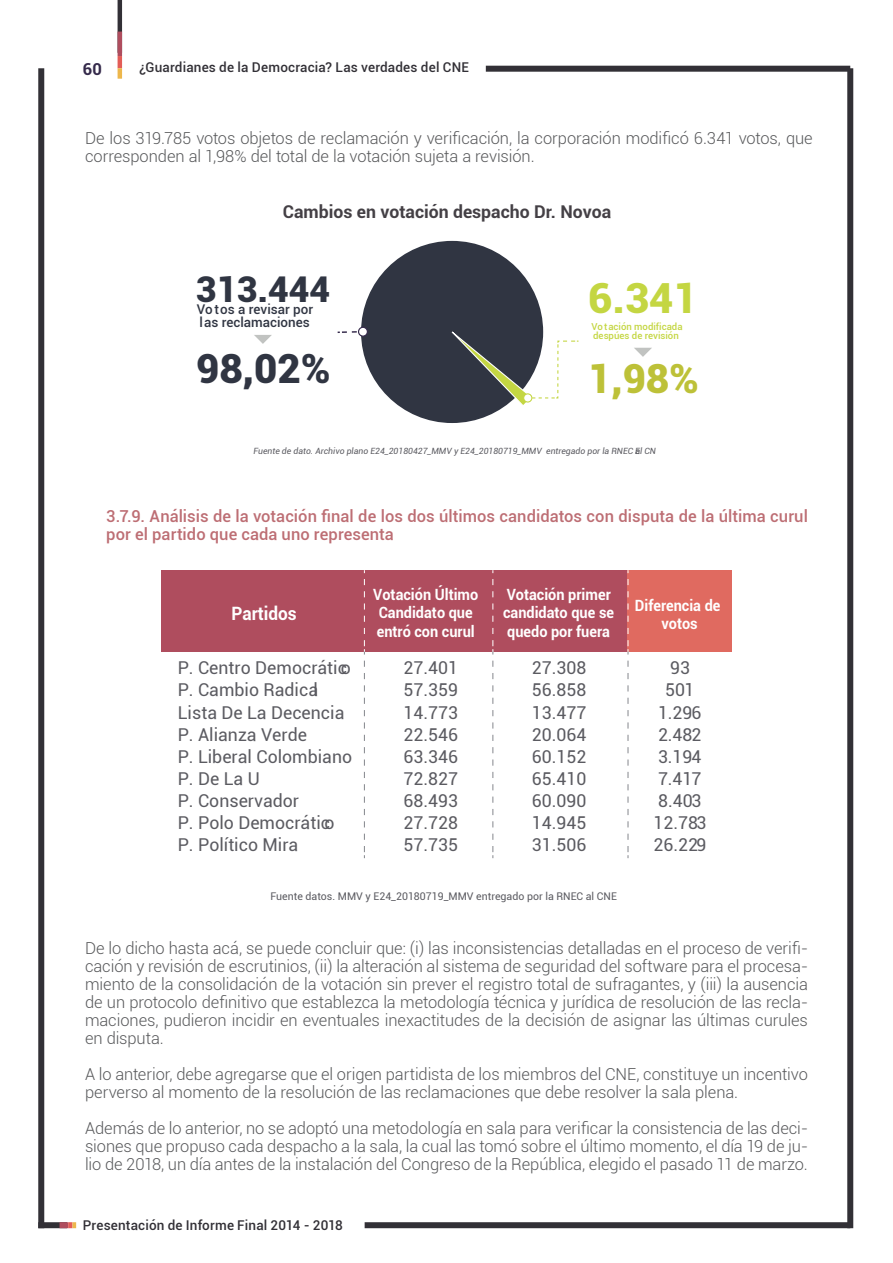
<style>
.page{position:relative;width:893px;height:1263px;background:#fff}
.page>*{position:absolute;margin:0;border:0;box-sizing:border-box;transform-origin:0 0}
.t1{font:900 41.55px "Roboto";color:#c4d642}
.t2{font:900 40.2px "Roboto";color:#303542}
.t3{font:900 40.2px "Roboto";color:#bdc138}
.t4{font:900 35.55px "Roboto";color:#303542}
.t5{font:700 18.45px "Roboto";color:#fff;scale:.94 1}
.t6{font:17.7px/22.2px "Roboto";color:#5b5b61;text-align:justify}
.t7{font:700 17.55px "Roboto";color:#444045}
.t8{font:300 16.5px/18px "Roboto";letter-spacing:-.005em;color:#57585a}
.t9{font:500 16.5px/18px "Roboto";letter-spacing:.005em;color:#bd6e74}
.t10{font:700 16.5px "Roboto";color:#352a4b}
.t11{font:700 15.45px/18.6px "Roboto";color:#fff;scale:.94 1}
.t12{font:500 13.5px "Roboto";letter-spacing:.01em;color:#323036}
.t13{font:500 13.35px/12.9px "Roboto";color:#303542}
.t14{font:10.5px "Roboto";color:#5b5b61}
.t15{font:500 9.6px/9.3px "Roboto";color:#c4d642}
.t16{font:italic 8.55px "Roboto";color:#5b5b61}
</style>
<div class="page">
<div style="left:38px;top:1222px;width:29px;height:6px;background:#323036"></div>
<div style="left:365px;top:1222px;width:485px;height:6px;background:#323036"></div>
<div style="left:486px;top:66px;width:364px;height:6px;background:#323036"></div>
<div style="left:847px;top:68px;width:6px;height:1160px;background:#323036"></div>
<div style="left:38px;top:68px;width:6px;height:1160px;background:#323036"></div>
<div style="left:60px;top:1222px;width:8px;height:6px;background:#af4d5e"></div>
<svg style="left:68px;top:1222px;width:8px;height:6px"></svg>
<hr style="left:118px;top:0;width:4px;height:53px;background:#323036">
<hr style="left:118px;top:32px;width:4px;height:24px;background:#af4d5e">
<hr style="left:118px;top:56px;width:4px;height:12px;background:#e35d57">
<svg style="left:118px;top:68px;width:4px;height:11px"></svg>
<div style="left:361px;top:241px;width:182px;height:182px;background:#303542;border-radius:50%"></div>
<svg style="left:451px;top:319px;width:127px;height:99px"></svg>
<svg style="left:338px;top:327px;width:30px;height:10px"></svg>
<svg style="left:634px;top:348px;width:18px;height:9px"></svg>
<svg style="left:254px;top:335px;width:18px;height:9px"></svg>
<div style="left:162px;top:570px;width:465px;height:82px;background:#af4d5e"></div>
<div style="left:627px;top:570px;width:104px;height:82px;background:#e06a60"></div>
<svg style="left:628px;top:579px;width:1px;height:75px"></svg>
<svg style="left:628px;top:661px;width:1px;height:197px"></svg>
<svg style="left:492px;top:579px;width:1px;height:75px"></svg>
<svg style="left:492px;top:661px;width:1px;height:197px"></svg>
<svg style="left:364px;top:579px;width:1px;height:75px"></svg>
<svg style="left:364px;top:661px;width:1px;height:197px"></svg>
<p class="t10" style="left:83px;top:57px;width:21px">60</p>
<p class="t12" style="left:139px;top:57px;width:331px">¿Guardianes de la Democracia? Las verdades del CNE</p>
<p class="t8" style="left:85px;top:129px;width:729px">De los 319.785 votos objetos de reclamación y verificación, la corporación modificó 6.341 votos, que corresponden al 1,98% del total de la votación sujeta a revisión.</p>
<p class="t7" style="left:283px;top:199px;width:330px">Cambios en votación despacho Dr. Novoa</p>
<h3 class="t4" style="left:196px;top:264px;width:136px">313.444</h3>
<p class="t13" style="left:197px;top:302px;width:118px">Votos a revisar por las reclamaciones</p>
<h2 class="t2" style="left:196px;top:340px;width:136px">98,02%</h2>
<h1 class="t1" style="left:588px;top:269px;width:110px">6.341</h1>
<p class="t15" style="left:591px;top:322px;width:93px">Votación modificada despúes de revisión</p>
<h2 class="t3" style="left:588px;top:350px;width:113px">1,98%</h2>
<p class="t16" style="left:253px;top:445px;width:404px">Fuente de dato. Archivo plano E24_20180427_MMV y E24_20180719_MMV entregado por la RNEC al CN</p>
<p class="t16" style="left:635px;top:445px;width:6px">E</p>
<p class="t9" style="left:106px;top:506px;width:703px">3.7.9. Análisis de la votación final de los dos últimos candidatos con disputa de la última curul por el partido que cada uno representa</p>
<p class="t5" style="left:231px;top:600px;width:71px">Partidos</p>
<p class="t6" style="left:178px;top:656px;width:176px;text-align:left">P. Centro Democrático<br>P. Cambio Radical<br>Lista De La Decencia<br>P. Alianza Verde<br>P. Liberal Colombiano<br>P. De La U<br>P. Conservador<br>P. Polo Democrático<br>P. Político Mira</p>
<p class="t11" style="left:373px;top:584px;width:113px">Votación Último<br>Candidato que entró con curul</p>
<p class="t11" style="left:503px;top:584px;width:120px">Votación primer candidato que se quedo por fuera</p>
<p class="t11" style="left:635px;top:595px;width:93px;text-align:center">Diferencia de votos</p>
<p class="t6" style="left:403px;top:656px;width:56px">27.401<br>57.359<br>14.773<br>22.546<br>63.346<br>72.827<br>68.493<br>27.728<br>57.735</p>
<p class="t6" style="left:532px;top:656px;width:56px">27.308<br>56.858<br>13.477<br>20.064<br>60.152<br>65.410<br>60.090<br>14.945<br>31.506</p>
<p class="t6" style="left:653px;top:656px;width:54px;text-align:center">93<br>501<br>1.296<br>2.482<br>3.194<br>7.417<br>8.403<br>12.783<br>26.229</p>
<p class="t14" style="left:270px;top:889px;width:348px">Fuente datos. MMV y E24_20180719_MMV entregado por la RNEC al CNE</p>
<p class="t8" style="left:85px;top:939px;width:724px;text-align:justify">De lo dicho hasta acá, se puede concluir que: (i) las inconsistencias detalladas en el proceso de verifi&shy;cación y revisión de escrutinios, (ii) la alteración al sistema de seguridad del software para el procesa&shy;miento de la consolidación de la votación sin prever el registro total de sufragantes, y (iii) la ausencia de un protocolo definitivo que establezca la metodología técnica y jurídica de resolución de las recla&shy;maciones, pudieron incidir en eventuales inexactitudes de la decisión de asignar las últimas curules en disputa.</p>
<p class="t8" style="left:85px;top:1065px;width:724px">A lo anterior, debe agregarse que el origen partidista de los miembros del CNE, constituye un incentivo perverso al momento de la resolución de las reclamaciones que debe resolver la sala plena.</p>
<p class="t8" style="left:85px;top:1119px;width:724px;text-align:justify">Además de lo anterior, no se adoptó una metodología en sala para verificar la consistencia de las deci&shy;siones que propuso cada despacho a la sala, la cual las tomó sobre el último momento, el día 19 de ju&shy;lio de 2018, un día antes de la instalación del Congreso de la República, elegido el pasado 11 de marzo.</p>
<p class="t12" style="left:83px;top:1216px;width:261px">Presentación de Informe Final 2014 - 2018</p>
</div>
